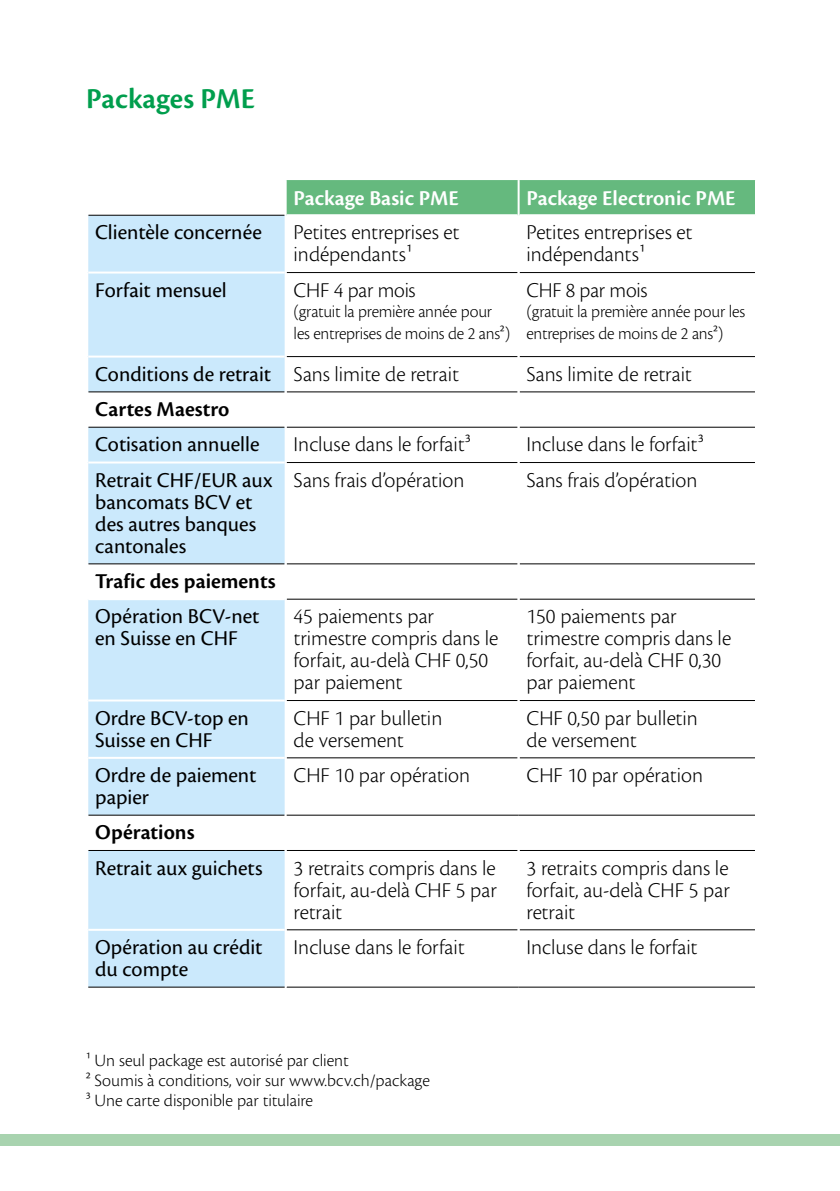
<style>
.page{position:relative;width:840px;height:1191px;background:#fff}
.page>*{position:absolute;margin:0;border:0;box-sizing:border-box;transform-origin:0 0}
.t1{font:600 30px "Cronos Pro";letter-spacing:.005em;color:#009e4d}
.t2{font:300 22px/22px "Cronos Pro";color:#000}
.t3{font:22px/22px "Cronos Pro";color:#000}
.t4{font:600 22px "Cronos Pro";color:#000}
.t5{font:600 22px "Cronos Pro";color:#fff}
.t6{font:300 18px/22px "Cronos Pro";letter-spacing:-.01em;color:#000}
.s1{font-weight:300}
</style>
<div class="page">
<div style="left:0;top:1134px;width:839px;height:11px;background:#a8d3af"></div>
<div style="left:286px;top:180px;width:468px;height:34px;background:#65b97e"></div>
<svg style="left:88px;top:216px;width:196px;height:347px;fill:#cbe9fc"></svg>
<svg style="left:88px;top:392px;width:666px;height:35px"></svg>
<svg style="left:88px;top:564px;width:666px;height:424px"></svg>
<hr style="left:519px;top:391px;width:235px;height:1px;background:#000">
<hr style="left:88px;top:391px;width:196px;height:1px;background:#000">
<hr style="left:286px;top:391px;width:231px;height:1px;background:#000">
<hr style="left:286px;top:272px;width:231px;height:1px;background:#000">
<hr style="left:519px;top:272px;width:235px;height:1px;background:#000">
<hr style="left:286px;top:356px;width:231px;height:1px;background:#000">
<hr style="left:519px;top:356px;width:235px;height:1px;background:#000">
<hr style="left:88px;top:355px;width:196px;height:2px;background:#fff">
<hr style="left:88px;top:461px;width:196px;height:2px;background:#fff">
<hr style="left:88px;top:563px;width:196px;height:1px;background:#000">
<hr style="left:88px;top:427px;width:196px;height:1px;background:#000">
<hr style="left:286px;top:427px;width:231px;height:1px;background:#000">
<hr style="left:519px;top:427px;width:235px;height:1px;background:#000">
<hr style="left:286px;top:462px;width:231px;height:1px;background:#000">
<hr style="left:519px;top:462px;width:235px;height:1px;background:#000">
<hr style="left:286px;top:563px;width:231px;height:1px;background:#000">
<hr style="left:519px;top:563px;width:235px;height:1px;background:#000">
<hr style="left:88px;top:815px;width:196px;height:1px;background:#000">
<hr style="left:286px;top:850px;width:231px;height:1px;background:#000">
<hr style="left:519px;top:850px;width:235px;height:1px;background:#000">
<hr style="left:519px;top:929px;width:235px;height:1px;background:#000">
<hr style="left:88px;top:850px;width:196px;height:1px;background:#000">
<hr style="left:286px;top:929px;width:231px;height:1px;background:#000">
<hr style="left:88px;top:215px;width:196px;height:1px;background:#000">
<hr style="left:88px;top:271px;width:196px;height:2px;background:#fff">
<hr style="left:88px;top:598px;width:196px;height:2px;background:#fff">
<hr style="left:286px;top:599px;width:231px;height:1px;background:#000">
<hr style="left:519px;top:599px;width:235px;height:1px;background:#000">
<hr style="left:286px;top:700px;width:231px;height:1px;background:#000">
<hr style="left:519px;top:700px;width:235px;height:1px;background:#000">
<hr style="left:286px;top:757px;width:231px;height:1px;background:#000">
<hr style="left:519px;top:757px;width:235px;height:1px;background:#000">
<hr style="left:517px;top:180px;width:2px;height:35px;background:#fff">
<hr style="left:284px;top:392px;width:2px;height:35px;background:#fff">
<hr style="left:517px;top:392px;width:2px;height:35px;background:#fff">
<hr style="left:284px;top:564px;width:2px;height:35px;background:#fff">
<hr style="left:517px;top:564px;width:2px;height:35px;background:#fff">
<hr style="left:284px;top:599px;width:2px;height:101px;background:#fff">
<hr style="left:517px;top:599px;width:2px;height:101px;background:#fff">
<hr style="left:517px;top:700px;width:2px;height:58px;background:#fff">
<hr style="left:517px;top:758px;width:2px;height:57px;background:#fff">
<hr style="left:284px;top:815px;width:2px;height:35px;background:#fff">
<hr style="left:517px;top:815px;width:2px;height:35px;background:#fff">
<hr style="left:284px;top:850px;width:2px;height:79px;background:#fff">
<hr style="left:517px;top:850px;width:2px;height:79px;background:#fff">
<hr style="left:517px;top:929px;width:2px;height:58px;background:#fff">
<hr style="left:88px;top:699px;width:196px;height:2px;background:#fff">
<hr style="left:284px;top:700px;width:2px;height:58px;background:#fff">
<hr style="left:284px;top:758px;width:2px;height:57px;background:#fff">
<hr style="left:286px;top:986px;width:232px;height:1px;background:#000">
<hr style="left:518px;top:986px;width:236px;height:1px;background:#000">
<hr style="left:286px;top:815px;width:232px;height:1px;background:#000">
<hr style="left:518px;top:815px;width:236px;height:1px;background:#000">
<hr style="left:284px;top:929px;width:2px;height:58px;background:#fff">
<hr style="left:88px;top:986px;width:196px;height:1px;background:#000">
<hr style="left:88px;top:928px;width:196px;height:2px;background:#fff">
<hr style="left:88px;top:757px;width:196px;height:2px;background:#fff">
<h1 class="t1" style="left:86px;top:82px;width:170px">Packages PME</h1>
<p class="t5" style="left:293px;top:185px;width:166px">Package Basic PME</p>
<p class="t5" style="left:526px;top:185px;width:210px">Package Electronic PME</p>
<p class="t3" style="left:95px;top:221px;width:168px">Clientèle concernée</p>
<p class="t2" style="left:293px;top:221px;width:167px">Petites entreprises et indépendants¹</p>
<p class="t2" style="left:526px;top:221px;width:167px">Petites entreprises et indépendants¹</p>
<p class="t3" style="left:95px;top:279px;width:133px">Forfait mensuel</p>
<p class="t2" style="left:293px;top:278px;width:123px">CHF 4 par mois</p>
<p class="t6" style="left:293px;top:300px;width:218px">(gratuit la première année pour les entreprises de moins de 2 ans²)</p>
<p class="t2" style="left:526px;top:278px;width:122px">CHF 8 par mois</p>
<p class="t6" style="left:526px;top:300px;width:220px">(gratuit la première année pour les entreprises de moins de 2 ans²)</p>
<p class="t3" style="left:95px;top:363px;width:365px">Conditions de retrait <span class="s1">Sans limite de retrait</span></p>
<p class="t2" style="left:526px;top:362px;width:167px">Sans limite de retrait</p>
<p class="t4" style="left:95px;top:396px;width:136px">Cartes Maestro</p>
<p class="t3" style="left:95px;top:433px;width:166px">Cotisation annuelle</p>
<p class="t2" style="left:293px;top:433px;width:179px">Incluse dans le forfait³</p>
<p class="t2" style="left:526px;top:433px;width:179px">Incluse dans le forfait³</p>
<p class="t3" style="left:95px;top:469px;width:179px">Retrait CHF/EUR aux bancomats BCV et des autres banques cantonales</p>
<p class="t2" style="left:293px;top:468px;width:172px">Sans frais d’opération</p>
<p class="t2" style="left:526px;top:468px;width:172px">Sans frais d’opération</p>
<p class="t4" style="left:95px;top:568px;width:182px">Trafic des paiements</p>
<p class="t3" style="left:95px;top:605px;width:166px">Opération BCV-net en Suisse en CHF</p>
<p class="t2" style="left:293px;top:605px;width:206px">45 paiements par trimestre compris dans le forfait, au-delà CHF 0,50 par paiement</p>
<p class="t2" style="left:526px;top:605px;width:206px">150 paiements par trimestre compris dans le forfait, au-delà CHF 0,30 par paiement</p>
<p class="t3" style="left:95px;top:706px;width:155px">Ordre BCV-top en<br>Suisse en CHF</p>
<p class="t2" style="left:293px;top:706px;width:150px">CHF 1 par bulletin de versement</p>
<p class="t2" style="left:526px;top:706px;width:173px">CHF 0,50 par bulletin de versement</p>
<p class="t3" style="left:95px;top:764px;width:163px">Ordre de paiement papier</p>
<p class="t2" style="left:293px;top:764px;width:178px">CHF 10 par opération</p>
<p class="t2" style="left:526px;top:764px;width:178px">CHF 10 par opération</p>
<p class="t4" style="left:95px;top:819px;width:101px">Opérations</p>
<p class="t3" style="left:95px;top:856px;width:169px">Retrait aux guichets</p>
<p class="t2" style="left:293px;top:856px;width:205px;text-align:justify">3 retraits compris dans le forfait, au-delà CHF 5 par retrait</p>
<p class="t2" style="left:526px;top:856px;width:205px;text-align:justify">3 retraits compris dans le forfait, au-delà CHF 5 par retrait</p>
<p class="t3" style="left:95px;top:936px;width:169px">Opération au crédit du compte</p>
<p class="t2" style="left:293px;top:936px;width:173px">Incluse dans le forfait</p>
<p class="t2" style="left:526px;top:936px;width:173px">Incluse dans le forfait</p>
<p class="t6" style="left:86px;top:1050px;width:345px;line-height:20px">¹ Un seul package est autorisé par client<br>² Soumis à conditions, voir sur www.bcv.ch/package<br>³ Une carte disponible par titulaire</p>
</div>
